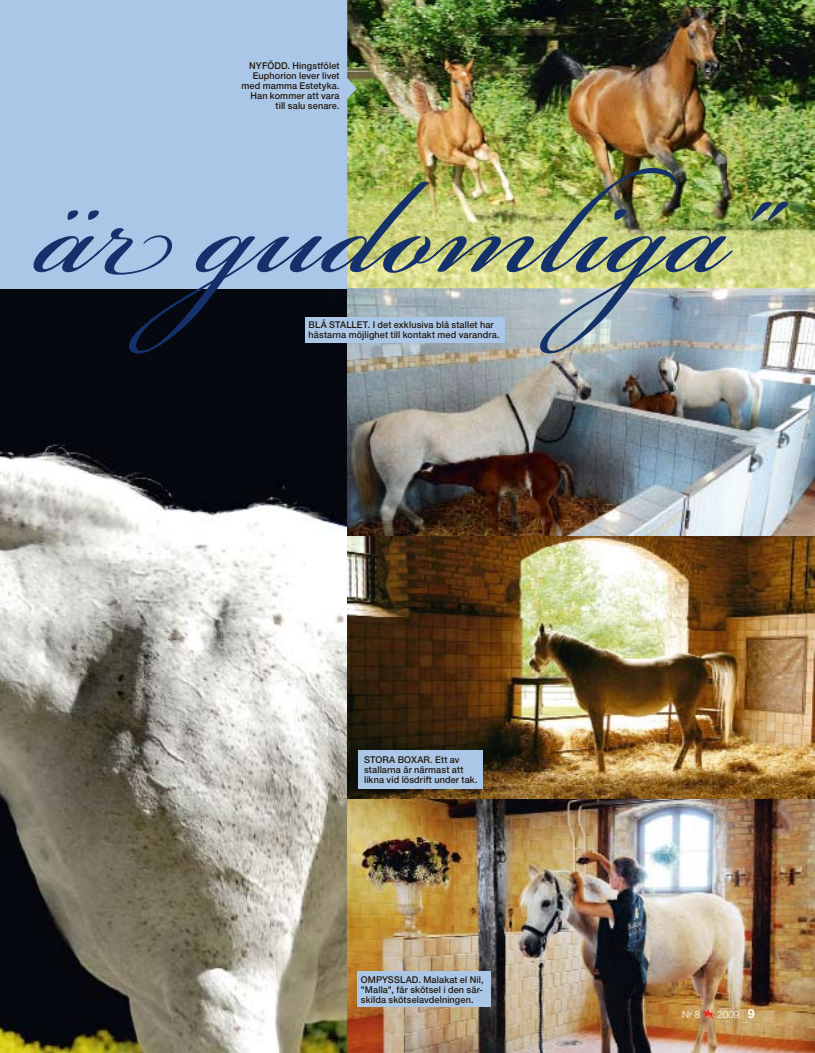
<style>
.page{position:relative;width:815px;height:1053px;background:#fff}
.page>*{position:absolute;margin:0;border:0;box-sizing:border-box;transform-origin:0 0}
.t1{font:203.12px "Bickham Script Pro";color:#15316c}
.t2{font:300 10px "Helvetica Neue LT Std";color:#fff}
.t3{font:500 9.38px/10px "Helvetica Neue LT Std";letter-spacing:.015em;color:#231a0f}
.s1{font-weight:700;font-size:12.5px}
</style>
<div class="page">
<img style="left:0;top:288px;width:347px;height:764px">
<div style="left:0;top:0;width:370px;height:288px;background:#abc7e8"></div>
<img style="left:347px;top:0;width:468px;height:796px">
<img style="left:347px;top:796px;width:468px;height:256px">
<div style="left:305px;top:317px;width:200px;height:26px;background:#abc7e8"></div>
<div style="left:358px;top:750px;width:125px;height:38px;background:#abc7e8"></div>
<div style="left:357px;top:971px;width:133px;height:36px;background:#abc7e8"></div>
<svg style="left:703px;top:1008px;width:12px;height:10px"></svg>
<p class="t3" style="left:241px;top:61px;width:100px;text-align:right">NYFÖDD. Hingstfölet<br>Euphorion lever livet med mamma Estetyka.<br>Han kommer att vara till salu senare.</p>
<h1 class="t1" style="left:38px;top:82px;width:733px">är gudomliga"</h1>
<p class="t3" style="left:309px;top:320px;width:193px">BLÅ STALLET. I det exklusiva blå stallet har hästarna möjlighet till kontakt med varandra.</p>
<p class="t3" style="left:364px;top:754px;width:115px">STORA BOXAR. Ett av stallarna är närmast att likna vid lösdrift under tak.</p>
<p class="t3" style="left:361px;top:974px;width:124px;text-align:justify">OMPYSSLAD. Malakat el Nil, "Malla", får skötsel i den sär&shy;skilda skötselavdelningen.</p>
<p class="t2" style="left:682px;top:1007px;width:20px">Nr 8</p>
<p class="t2" style="left:717px;top:1007px;width:39px">2009 <span class="s1">9</span></p>
</div>
